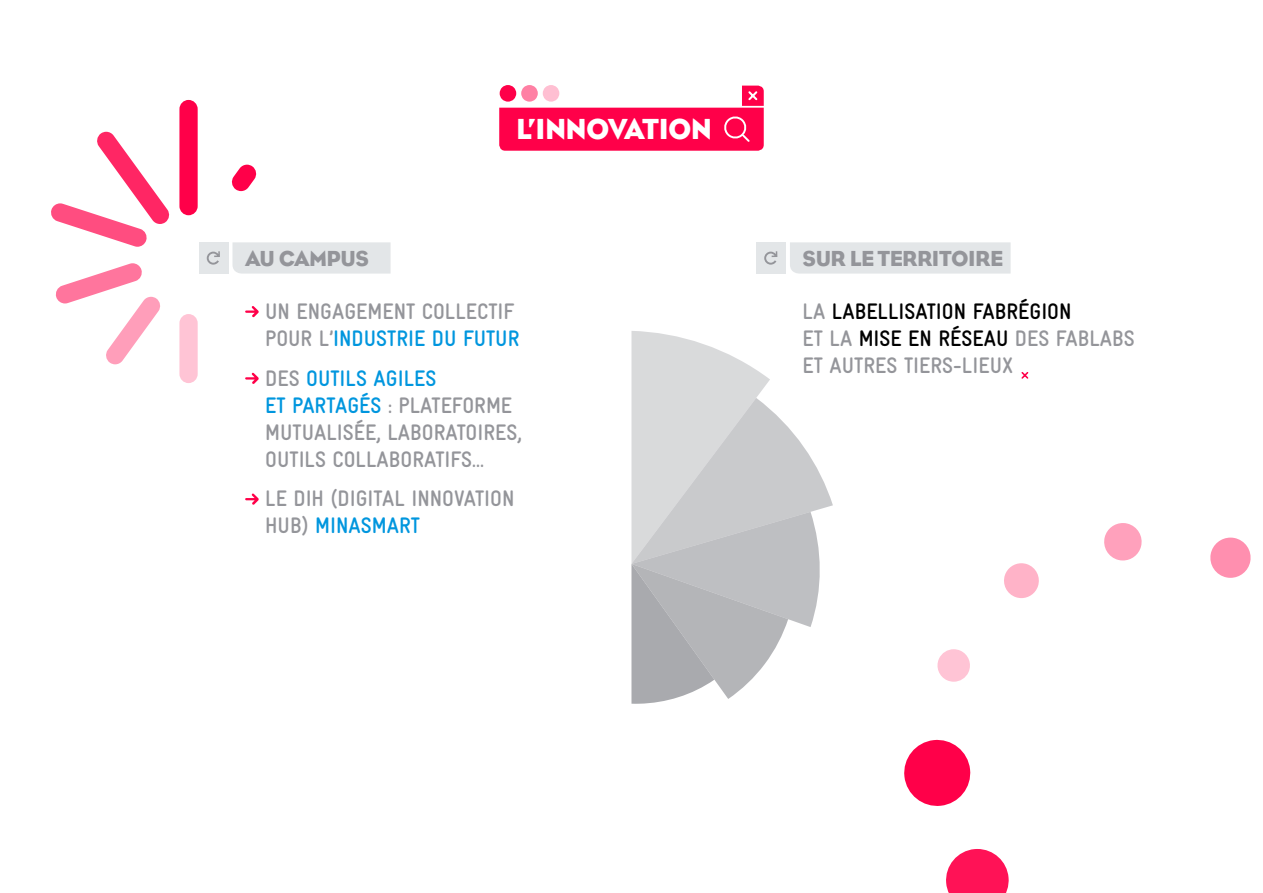
<style>
.page{position:relative;width:1263px;height:893px;background:#fff}
.page>*{position:absolute;margin:0;border:0;box-sizing:border-box;transform-origin:0 0}
.t1{font:30px "Genesis";color:#fff}
.t2{font:700 22.5px/27px "Gravur Condensed";color:#94959a}
.t3{font:22.5px "Genesis";color:#94959a}
.s1{color:#0096de}
.s2{color:#000}
</style>
<div class="page">
<svg style="left:499px;top:85px;width:265px;height:66px"></svg>
<div style="left:199px;top:242px;width:29px;height:32px;background:#e3e6e8"></div>
<svg style="left:207px;top:251px;width:13px;height:14px"></svg>
<svg style="left:232px;top:242px;width:159px;height:32px;background:#e3e6e8"></svg>
<svg style="left:245px;top:306px;width:14px;height:11px"></svg>
<svg style="left:245px;top:373px;width:14px;height:11px"></svg>
<svg style="left:245px;top:493px;width:14px;height:12px"></svg>
<div style="left:756px;top:242px;width:30px;height:32px;background:#e3e6e8"></div>
<svg style="left:764px;top:251px;width:13px;height:14px"></svg>
<div style="left:790px;top:242px;width:220px;height:32px;background:#e3e6e8"></div>
<svg style="left:631px;top:331px;width:202px;height:373px"></svg>
<svg style="left:231px;top:165px;width:26px;height:26px"></svg>
<svg style="left:55px;top:263px;width:106px;height:101px"></svg>
<svg style="left:51px;top:132px;width:119px;height:115px"></svg>
<div style="left:179px;top:100px;width:19px;height:115px;background:#ff0049;border-radius:9px"></div>
<div style="left:179px;top:314px;width:19px;height:69px;background:#ffc4d5;border-radius:9px"></div>
<svg style="left:1021px;top:372px;width:8px;height:7px"></svg>
<svg style="left:904px;top:739px;width:67px;height:67px"></svg>
<svg style="left:946px;top:849px;width:63px;height:44px;background:#ff3972"></svg>
<svg style="left:1210px;top:538px;width:41px;height:40px"></svg>
<svg style="left:1104px;top:523px;width:38px;height:37px"></svg>
<svg style="left:1004px;top:563px;width:35px;height:35px"></svg>
<svg style="left:937px;top:649px;width:33px;height:33px"></svg>
<h1 class="t1" style="left:516px;top:112px;width:197px">L’INNOVATION</h1>
<p class="t3" style="left:245px;top:245px;width:125px">AU CAMPUS</p>
<p class="t2" style="left:265px;top:298px;width:256px">UN ENGAGEMENT COLLECTIF<br>POUR L’<span class="s1">INDUSTRIE DU FUTUR</span></p>
<p class="t2" style="left:265px;top:364px;width:258px">DES <span class="s1">OUTILS AGILES<br>ET PARTAGÉS</span> : PLATEFORME<br>MUTUALISÉE, LABORATOIRES,<br>OUTILS COLLABORATIFS…</p>
<p class="t2" style="left:265px;top:485px;width:251px">LE DIH (DIGITAL INNOVATION<br>HUB) <span class="s1">MINASMART</span></p>
<p class="t3" style="left:803px;top:245px;width:201px">SUR LE TERRITOIRE</p>
<p class="t2" style="left:803px;top:298px;width:334px">LA <span class="s2">LABELLISATION FABRÉGION<br></span>ET LA <span class="s2">MISE EN RÉSEAU</span> DES FABLABS<br>ET AUTRES TIERS-LIEUX</p>
</div>
